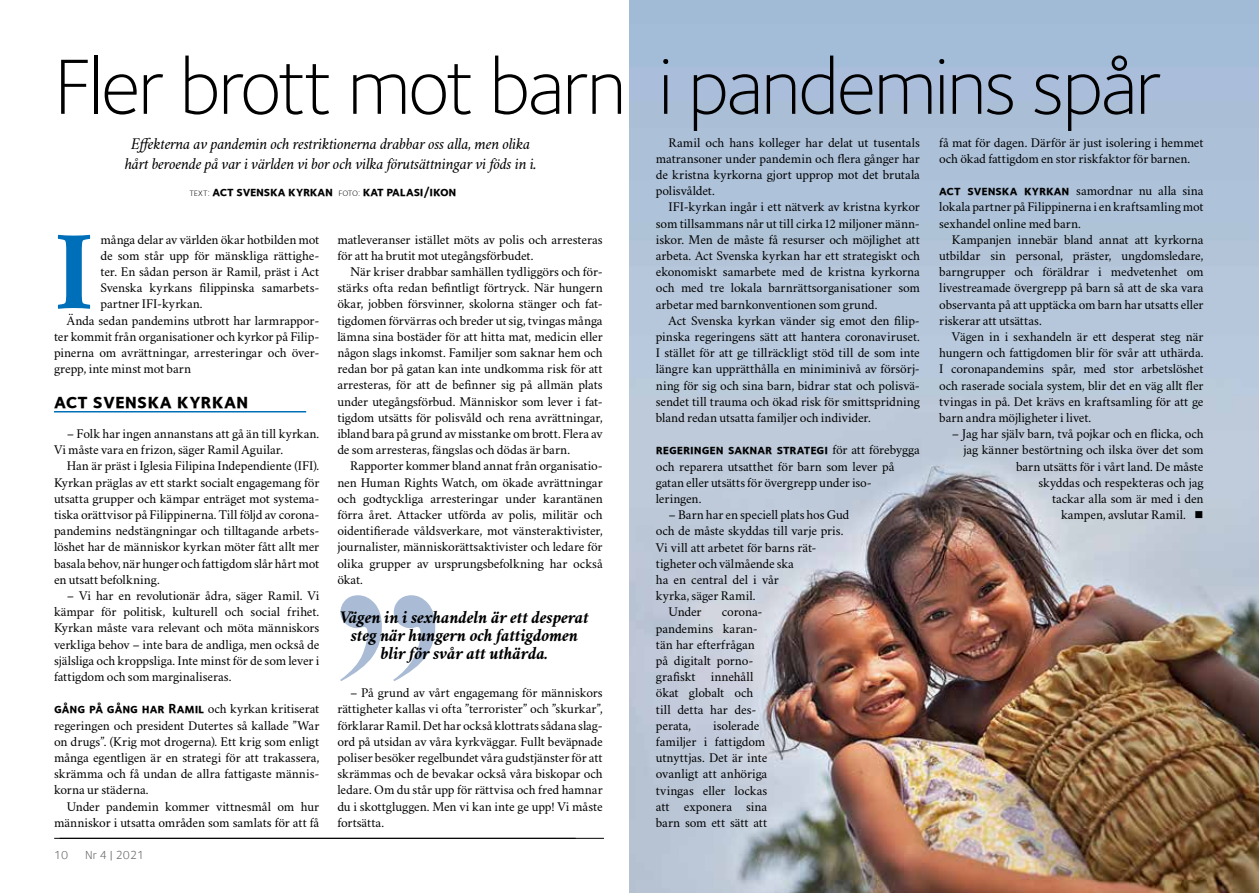
<style>
.page{position:relative;width:1259px;height:893px;background:#fff}
.page>*{position:absolute;margin:0;border:0;box-sizing:border-box;transform-origin:0 0}
.t1{font:319.35px "Felix Titling";color:#aabbd5}
.t2{font:700 113.7px "Crimson Svk 2.0";color:#006fb9}
.t3{font:300 81px "Foundry Sterling";letter-spacing:-.03em;color:#000}
.t4{font:21px "Foundry Sterling Bold Expert";color:#000}
.t5{font:italic 700 18px/18px "Crimson Svk 2.0";letter-spacing:-.015em;color:#000;text-align:center}
.t6{font:italic 16.5px/19.8px "Crimson Svk 2.0";letter-spacing:-.02em;color:#000;text-align:center}
.t7{font:13.5px/16.2px "Crimson Svk 2.0";letter-spacing:-.005em;color:#000;text-align:justify}
.t8{font:13.5px "Foundry Sterling Bold Expert";letter-spacing:-.01em;color:#000}
.t9{font:12px "Foundry Sterling";color:#706f6f}
.s1{font-family:"Foundry Sterling Light Expert";font-size:10.5px}
.s2{font-family:"Foundry Sterling Bold Expert"}
.s3{font-family:"Crimson Svk 2.0"}
</style>
<div class="page">
<img style="left:629px;top:0;width:630px;height:893px">
<hr style="left:54px;top:838px;width:521px;height:1px;background:#000">
<hr style="left:60px;top:838px;width:544px;height:1px;background:#000">
<hr style="left:54px;top:411px;width:252px;height:1px;background:#006fb9">
<h3 class="t3" style="left:54px;top:40px;width:1109px">Fler brott mot barn i pandemins spår</h3>
<p class="t6" style="left:125px;top:133px;width:414px">Effekterna av pandemin och restriktionerna drabbar oss alla, men olika hårt beroende på var i världen vi bor och vilka förutsättningar vi föds in i.</p>
<p class="t8" style="left:189px;top:184px;width:269px"><span class="s1">text:</span> act svenska kyrkan <span class="s1">foto:</span> kat palasi/ikon</p>
<h2 class="t2" style="left:54px;top:186px;width:42px">I</h2>
<p class="t7" style="left:100px;top:230px;width:220px">många delar av världen ökar hotbilden mot</p>
<p class="t7" style="left:100px;top:246px;width:220px">de som står upp för mänskliga rättighe-</p>
<p class="t7" style="left:100px;top:263px;width:220px">ter. En sådan person är Ramil, präst i Act</p>
<p class="t7" style="left:100px;top:279px;width:220px">Svenska kyrkans filippinska samarbets-</p>
<p class="t7" style="left:100px;top:295px;width:104px">partner IFI-kyrkan.</p>
<p class="t7" style="left:67px;top:311px;width:254px">Ända sedan pandemins utbrott har larmrappor-</p>
<p class="t7" style="left:54px;top:327px;width:267px">ter kommit från organisationer och kyrkor på Filip-</p>
<p class="t7" style="left:54px;top:344px;width:267px">pinerna om avrättningar, arresteringar och över-</p>
<p class="t7" style="left:54px;top:360px;width:138px">grepp, inte minst mot barn</p>
<h3 class="t4" style="left:54px;top:389px;width:196px">act svenska kyrkan</h3>
<p class="t7" style="left:54px;top:425px;width:267px;text-indent:13px">– Folk har ingen annanstans att gå än till kyrkan.<br>Vi måste vara en frizon, säger Ramil Aguilar.</p>
<p class="t7" style="left:54px;top:457px;width:267px;text-indent:13px">Han är präst i Iglesia Filipina Independiente (IFI).<br>Kyrkan präglas av ett starkt socialt engagemang för utsatta grupper och kämpar enträget mot systema&shy;tiska orättvisor på Filippinerna. Till följd av corona&shy;pandemins nedstängningar och tilltagande arbets&shy;löshet har de människor kyrkan möter fått allt mer basala behov, när hunger och fattigdom slår hårt mot en utsatt befolkning.</p>
<p class="t7" style="left:54px;top:587px;width:267px;text-indent:13px">– Vi har en revolutionär ådra, säger Ramil. Vi kämpar för politisk, kulturell och social frihet.<br>Kyrkan måste vara relevant och möta människors verkliga behov – inte bara de andliga, men också de själsliga och kroppsliga. Inte minst för de som lever i fattigdom och som marginaliseras.</p>
<p class="t7" style="left:54px;top:700px;width:267px"><span class="s2">gång på gång har Ramil</span> och kyrkan kritiserat regeringen och president Dutertes så kallade ”War on drugs”. (Krig mot drogerna). Ett krig som enligt många egentligen är en strategi för att trakassera, skrämma och få undan de allra fattigaste männis&shy;korna ur städerna.</p>
<p class="t7" style="left:54px;top:797px;width:267px;text-align:right">Under pandemin kommer vittnesmål om hur människor i utsatta områden som samlats för att få</p>
<p class="t9" style="left:54px;top:848px;width:16px">10</p>
<p class="t9" style="left:85px;top:848px;width:61px">Nr 4 | 2021</p>
<p class="t7" style="left:337px;top:230px;width:267px">matleveranser istället möts av polis och arresteras för att ha brutit mot utegångsförbudet.</p>
<p class="t7" style="left:337px;top:263px;width:267px;text-indent:13px">När kriser drabbar samhällen tydliggörs och för&shy;stärks ofta redan befintligt förtryck. När hungern ökar, jobben försvinner, skolorna stänger och fat&shy;tigdomen förvärras och breder ut sig, tvingas många lämna sina bostäder för att hitta mat, medicin eller någon slags inkomst. Familjer som saknar hem och redan bor på gatan kan inte undkomma risk för att arresteras, för att de befinner sig på allmän plats under utegångsförbud. Människor som lever i fat&shy;tigdom utsätts för polisvåld och rena avrättningar, ibland bara på grund av misstanke om brott. Flera av de som arresteras, fängslas och dödas är barn.</p>
<p class="t7" style="left:337px;top:457px;width:267px;text-indent:13px">Rapporter kommer bland annat från organisatio&shy;nen Human Rights Watch, om ökade avrättningar och godtyckliga arresteringar under karantänen förra året. Attacker utförda av polis, militär och oidentifierade våldsverkare, mot vänsteraktivister, journalister, människorättsaktivister och ledare för olika grupper av ursprungsbefolkning har också ökat.</p>
<h1 class="t1" style="left:335px;top:532px;width:108px">"</h1>
<h3 class="t5" style="left:340px;top:608px;width:250px">Vägen in i sexhandeln är ett desperat steg när hungern och fattigdomen blir för svår att uthärda.</h3>
<p class="t7" style="left:337px;top:684px;width:267px;text-indent:13px">– På grund av vårt engagemang för människors rättigheter kallas vi ofta ”terrorister” och ”skurkar”, förklarar Ramil. Det har också klottrats sådana slag&shy;ord på utsidan av våra kyrkväggar. Fullt beväpnade poliser besöker regelbundet våra gudstjänster för att skrämmas och de bevakar också våra biskopar och ledare. Om du står upp för rättvisa och fred hamnar du i skottgluggen. Men vi kan inte ge upp! Vi måste fortsätta.</p>
<p class="t7" style="left:656px;top:133px;width:266px;text-indent:13px">Ramil och hans kolleger har delat ut tusentals matransoner under pandemin och flera gånger har de kristna kyrkorna gjort upprop mot det brutala polisvåldet.</p>
<p class="t7" style="left:656px;top:198px;width:266px;text-indent:13px">IFI-kyrkan ingår i ett nätverk av kristna kyrkor som tillsammans når ut till cirka 12 miljoner männ&shy;iskor. Men de måste få resurser och möjlighet att arbeta. Act Svenska kyrkan har ett strategiskt och ekonomiskt samarbete med de kristna kyrkorna och med tre lokala barnrättsorganisationer som arbetar med barnkonventionen som grund.</p>
<p class="t7" style="left:656px;top:311px;width:266px;text-indent:13px">Act Svenska kyrkan vänder sig emot den filip&shy;pinska regeringens sätt att hantera coronaviruset.<br>I stället för att ge tillräckligt stöd till de som inte längre kan upprätthålla en miniminivå av försörj&shy;ning för sig och sina barn, bidrar stat och polisvä&shy;sendet till trauma och ökad risk för smittspridning bland redan utsatta familjer och individer.</p>
<p class="t8" style="left:656px;top:442px;width:265px">regeringen saknar strategi <span class="s3">för att förebygga</span></p>
<p class="t7" style="left:656px;top:457px;width:240px;text-align:left">och reparera utsatthet för barn som lever på gatan eller utsätts för övergrepp under iso&shy;leringen.</p>
<p class="t7" style="left:668px;top:506px;width:182px">– Barn har en speciell plats hos Gud</p>
<p class="t7" style="left:656px;top:522px;width:189px">och de måste skyddas till varje pris.</p>
<p class="t7" style="left:656px;top:538px;width:162px">Vi vill att arbetet för barns rät-</p>
<p class="t7" style="left:656px;top:554px;width:140px">tigheter och välmående ska</p>
<p class="t7" style="left:656px;top:571px;width:125px">ha en central del i vår</p>
<p class="t7" style="left:656px;top:587px;width:101px">kyrka, säger Ramil.</p>
<p class="t7" style="left:668px;top:603px;width:35px">Under</p>
<p class="t7" style="left:656px;top:603px;width:108px;text-align:left;text-indent:66px">corona&shy;pandemins karan&shy;tän har efterfrågan på digitalt porno&shy;grafiskt innehåll ökat globalt och till detta har des&shy;perata,</p>
<p class="t7" style="left:656px;top:716px;width:113px;text-align:left;text-indent:57px">isolerade familjer i fattigdom utnyttjas. Det är inte ovanligt att anhöriga tvingas eller lockas att exponera sina barn som ett sätt att</p>
<p class="t7" style="left:939px;top:133px;width:266px">få mat för dagen. Därför är just isolering i hemmet och ökad fattigdom en stor riskfaktor för barnen.</p>
<p class="t7" style="left:939px;top:182px;width:266px"><span class="s2">act svenska kyrkan</span> samordnar nu alla sina lokala partner på Filippinerna i en kraftsamling mot sexhandel online med barn.</p>
<p class="t7" style="left:939px;top:230px;width:266px;text-indent:13px">Kampanjen innebär bland annat att kyrkorna utbildar sin personal, präster, ungdomsledare, barngrupper och föräldrar i medvetenhet om livestreamade övergrepp på barn så att de ska vara observanta på att upptäcka om barn har utsatts eller riskerar att utsättas.</p>
<p class="t7" style="left:939px;top:328px;width:266px;text-indent:13px">Vägen in i sexhandeln är ett desperat steg när hungern och fattigdomen blir för svår att uthärda.<br>I coronapandemins spår, med stor arbetslöshet och raserade sociala system, blir det en väg allt fler tvingas in på. Det krävs en kraftsamling för att ge barn andra möjligheter i livet.</p>
<p class="t7" style="left:952px;top:425px;width:253px;text-align:right">– Jag har själv barn, två pojkar och en flicka, och jag känner bestörtning och ilska över det som barn utsätts för i vårt land. De måste<br>skyddas och respekteras och jag<br>tackar alla som är med i den<br>kampen, avslutar Ramil. ■</p>
</div>
